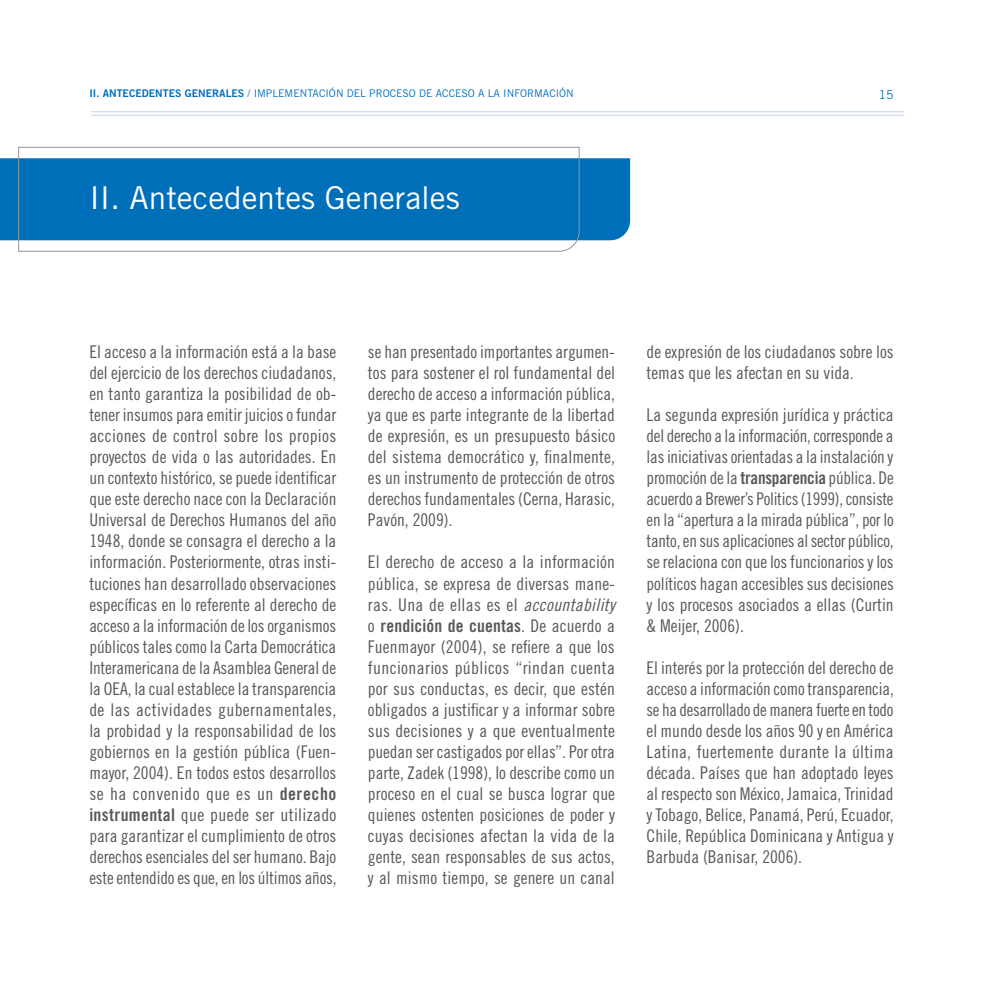
<style>
.page{position:relative;width:993px;height:993px;background:#fff}
.page>*{position:absolute;margin:0;border:0;box-sizing:border-box;transform-origin:0 0}
.t1{font:31.5px "Trade Gothic LT Std";color:#fff}
.t2{font:17.5px/21px "Trade Gothic LT Std Cn 18";color:#57585a;text-align:justify}
.t3{font:12.25px "Trade Gothic";color:#006fba}
.t4{font:10.5px "Trade Gothic LT Std";color:#006fba}
.s1{font-family:"Trade Gothic LT Std Bd 2"}
.s2{font-family:"Trade Gothic LT Std Bd Cn 20"}
.s3{font-family:"Trade Gothic LT Std Cn 18 Obl"}
</style>
<div class="page">
<hr style="left:91px;top:115px;width:813px;height:1px;background:#c6d5ed">
<hr style="left:91px;top:111px;width:813px;height:1px;background:#c6d5ed">
<div style="left:0;top:158px;width:630px;height:82px;background:#006fba"></div>
<svg style="left:18px;top:147px;width:561px;height:104px"></svg>
<p class="t4" style="left:89px;top:87px;width:486px"><span class="s1">II. ANTECEDENTES GENERALES</span> / IMPLEMENTACIÓN DEL PROCESO DE ACCESO A LA INFORMACIÓN</p>
<p class="t1" style="left:89px;top:179px;width:372px">II. Antecedentes Generales</p>
<p class="t3" style="left:878px;top:87px;width:16px">15</p>
<p class="t2" style="left:89px;top:341px;width:248px">El acceso a la información está a la base del ejercicio de los derechos ciudadanos,</p>
<p class="t2" style="left:89px;top:383px;width:248px">en tanto garantiza la posibilidad de ob&shy;tener insumos para emitir juicios o fundar</p>
<p class="t2" style="left:89px;top:425px;width:248px">acciones de control sobre los propios proyectos de vida o las autoridades. En un contexto histórico, se puede identificar que este derecho nace con la Declaración Universal de Derechos Humanos del año 1948, donde se consagra el derecho a la información. Posteriormente, otras insti&shy;tuciones han desarrollado observaciones específicas en lo referente al derecho de acceso a la información de los organismos públicos tales como la Carta Democrática Interamericana de la Asamblea General de la OEA, la cual establece la transparencia de las actividades gubernamentales, la probidad y la responsabilidad de los</p>
<p class="t2" style="left:89px;top:740px;width:249px">gobiernos en la gestión pública (Fuen&shy;mayor, 2004). En todos estos desarrollos se ha convenido que es un <span class="s2">derecho instrumental</span> que puede ser utilizado para garantizar el cumplimiento de otros derechos esenciales del ser humano. Bajo este entendido es que, en los últimos años,</p>
<p class="t2" style="left:368px;top:341px;width:249px">se han presentado importantes argumen&shy;tos para sostener el rol fundamental del derecho de acceso a información pública, ya que es parte integrante de la libertad de expresión, es un presupuesto básico del sistema democrático y, finalmente, es un instrumento de protección de otros derechos fundamentales (Cerna, Harasic, Pavón, 2009).</p>
<p class="t2" style="left:368px;top:551px;width:248px">El derecho de acceso a la información pública, se expresa de diversas mane&shy;ras. Una de ellas es el <span class="s3">accountability </span>o <span class="s2">rendición de cuentas</span>. De acuerdo a Fuenmayor (2004), se refiere a que los funcionarios públicos “rindan cuenta por sus conductas, es decir, que estén obligados a justificar y a informar sobre sus decisiones y a que eventualmente puedan ser castigados por ellas”. Por otra parte, Zadek (1998), lo describe como un proceso en el cual se busca lograr que quienes ostenten posiciones de poder y cuyas decisiones afectan la vida de la gente, sean responsables de sus actos, y al mismo tiempo, se genere un canal</p>
<p class="t2" style="left:646px;top:341px;width:248px">de expresión de los ciudadanos sobre los temas que les afectan en su vida.</p>
<p class="t2" style="left:646px;top:404px;width:249px">La segunda expresión jurídica y práctica del derecho a la información, corresponde a las iniciativas orientadas a la instalación y promoción de la <span class="s2">transparencia</span> pública. De acuerdo a Brewer’s Politics (1999), consiste en la “apertura a la mirada pública”, por lo tanto, en sus aplicaciones al sector público, se relaciona con que los funcionarios y los políticos hagan accesibles sus decisiones y los procesos asociados a ellas (Curtin &amp; Meijer, 2006).</p>
<p class="t2" style="left:646px;top:656px;width:249px">El interés por la protección del derecho de acceso a información como transparencia, se ha desarrollado de manera fuerte en todo el mundo desde los años 90 y en América Latina, fuertemente durante la última década. Países que han adoptado leyes al respecto son México, Jamaica, Trinidad y Tobago, Belice, Panamá, Perú, Ecuador, Chile, República Dominicana y Antigua y Barbuda (Banisar, 2006).</p>
</div>
